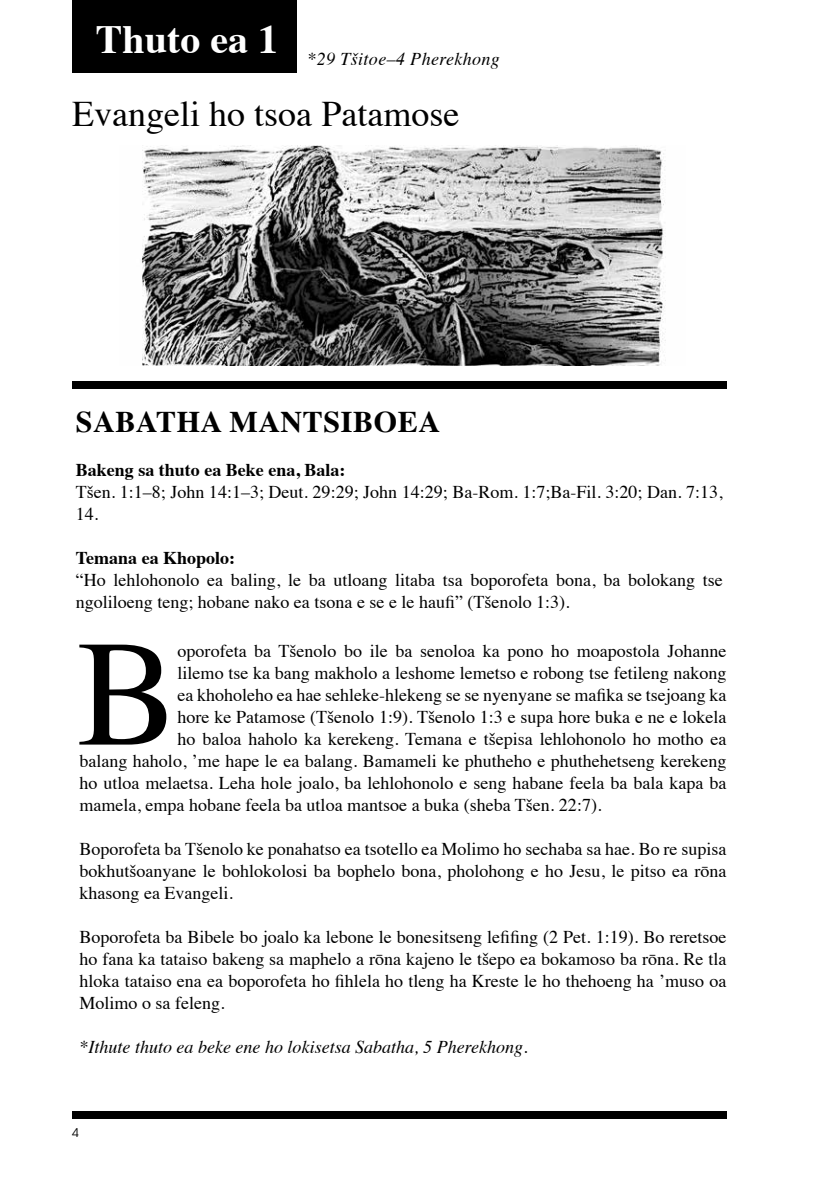
<style>
.page{position:relative;width:840px;height:1191px;background:#fff}
.page>*{position:absolute;margin:0;border:0;box-sizing:border-box;transform-origin:0 0}
.t1{font:151px "Times";color:#000}
.t2{font:700 40px "Times";color:#fff}
.t3{font:36px "Times";color:#000}
.t4{font:700 30px "Times";letter-spacing:.02em;color:#000}
.t5{font:18px/22px "Times";color:#000;text-align:justify}
.t6{font:italic 18px "Times";color:#000}
.t7{font:700 18px "Times";color:#000}
.t8{font:italic 18px "Times";letter-spacing:.02em;color:#000}
.t9{font:12px "ITC Avant Garde Std";color:#000}
</style>
<div class="page">
<div style="left:72px;top:1111px;width:654px;height:8px;background:#000"></div>
<div style="left:72px;top:0;width:225px;height:72px;background:#000"></div>
<div style="left:72px;top:382px;width:654px;height:7px;background:#000"></div>
<img style="left:141px;top:145px;width:525px;height:221px">
<h2 class="t2" style="left:96px;top:1px;width:184px">Thuto ea 1</h2>
<p class="t8" style="left:307px;top:43px;width:194px">*29 Tšitoe–4 Pherekhong</p>
<h3 class="t3" style="left:72px;top:80px;width:388px">Evangeli ho tsoa Patamose</h3>
<h3 class="t4" style="left:76px;top:393px;width:365px">SABATHA MANTSIBOEA</h3>
<p class="t7" style="left:76px;top:452px;width:271px">Bakeng sa thuto ea Beke ena, Bala:</p>
<p class="t5" style="left:76px;top:479px;width:648px">Tšen. 1:1–8; John 14:1–3; Deut. 29:29; John 14:29; Ba-Rom. 1:7;Ba-Fil. 3:20; Dan. 7:13,<br>14.</p>
<p class="t7" style="left:76px;top:540px;width:161px">Temana ea Khopolo:</p>
<p class="t5" style="left:76px;top:567px;width:648px">“Ho lehlohonolo ea baling, le ba utloang litaba tsa boporofeta bona, ba bolokang tse ngoliloeng teng; hobane nako ea tsona e se e le haufi” (Tšenolo 1:3).</p>
<h1 class="t1" style="left:77px;top:552px;width:102px">B</h1>
<p class="t5" style="left:177px;top:638px;width:550px">oporofeta ba Tšenolo bo ile ba senoloa ka pono ho moapostola Johanne</p>
<p class="t5" style="left:177px;top:660px;width:550px">lilemo tse ka bang makholo a leshome lemetso e robong tse fetileng nakong</p>
<p class="t5" style="left:177px;top:682px;width:550px">ea khoholeho ea hae sehleke-hlekeng se se nyenyane se mafika se tsejoang ka</p>
<p class="t5" style="left:177px;top:704px;width:550px">hore ke Patamose (Tšenolo 1:9). Tšenolo 1:3 e supa hore buka e ne e lokela</p>
<p class="t5" style="left:177px;top:726px;width:550px">ho baloa haholo ka kerekeng. Temana e tšepisa lehlohonolo ho motho ea</p>
<p class="t5" style="left:79px;top:748px;width:648px">balang haholo, ’me hape le ea balang. Bamameli ke phutheho e phuthehetseng kerekeng</p>
<p class="t5" style="left:79px;top:770px;width:648px">ho utloa melaetsa. Leha hole joalo, ba lehlohonolo e seng habane feela ba bala kapa ba</p>
<p class="t5" style="left:79px;top:792px;width:523px">mamela, empa hobane feela ba utloa mantsoe a buka (sheba Tšen. 22:7).</p>
<p class="t5" style="left:79px;top:836px;width:648px">Boporofeta ba Tšenolo ke ponahatso ea tsotello ea Molimo ho sechaba sa hae. Bo re supisa bokhutšoanyane le bohlokolosi ba bophelo bona, pholohong e ho Jesu, le pitso ea rōna khasong ea Evangeli.</p>
<p class="t5" style="left:79px;top:924px;width:648px">Boporofeta ba Bibele bo joalo ka lebone le bonesitseng lefifing (2 Pet. 1:19). Bo reretsoe ho fana ka tataiso bakeng sa maphelo a rōna kajeno le tšepo ea bokamoso ba rōna. Re tla hloka tataiso ena ea boporofeta ho fihlela ho tleng ha Kreste le ho thehoeng ha ’muso oa Molimo o sa feleng.</p>
<p class="t6" style="left:79px;top:1031px;width:449px">*Ithute thuto ea beke ene ho lokisetsa Sabatha, 5 Pherekhong.</p>
<p class="t9" style="left:72px;top:1125px;width:8px">4</p>
</div>
